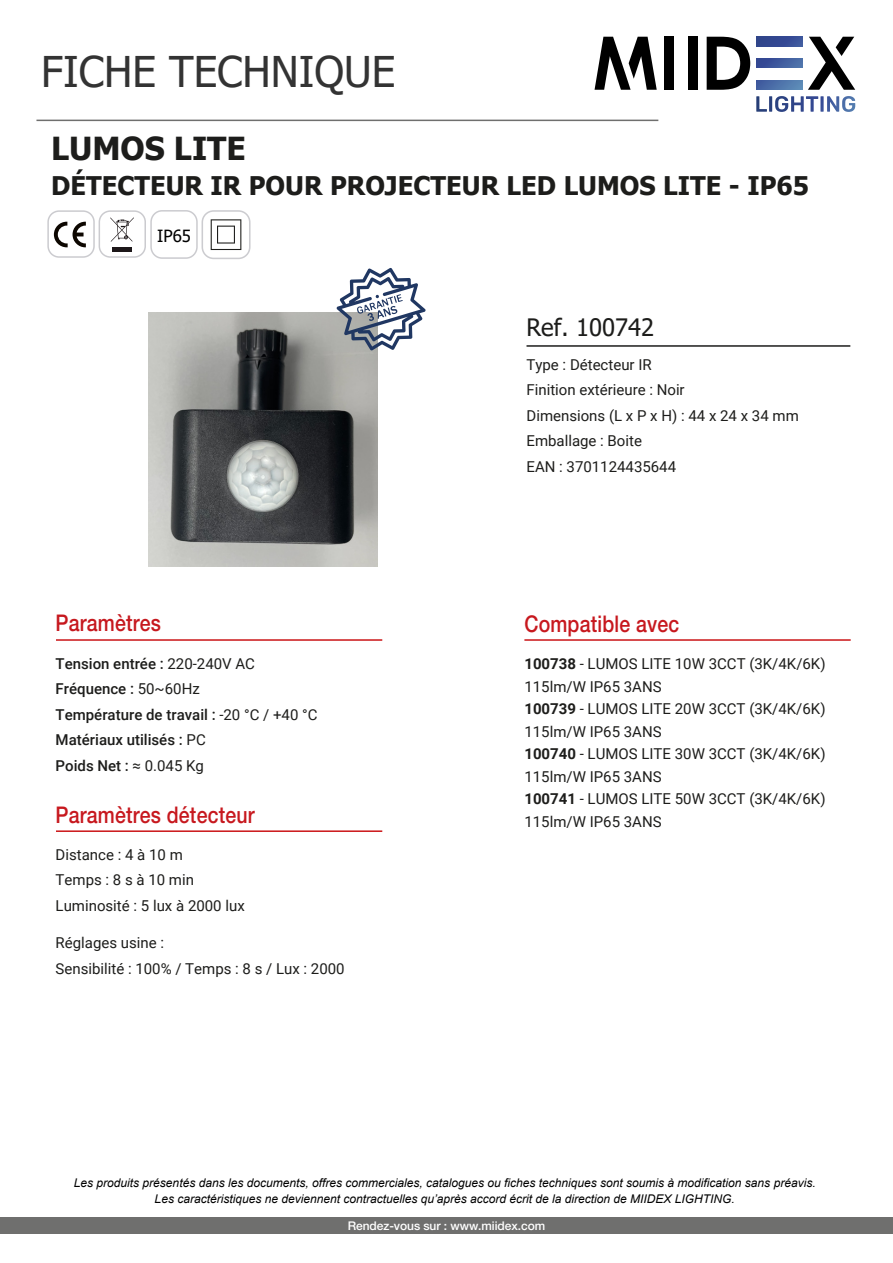
<style>
.page{position:relative;width:893px;height:1263px;background:#fff}
.page>*{position:absolute;margin:0;border:0;box-sizing:border-box;transform-origin:0 0}
.t1{font:42.3px "Tahoma";color:#333}
.t2{font:700 31.65px "Tahoma";color:#1d1d1b}
.t3{font:700 25.65px "Tahoma";color:#1d1d1b}
.t4{font:24px "Tahoma";color:#1d1d1b}
.t5{font:500 22.95px "Helvetica Neue LT Std";letter-spacing:.01em;color:#c7181e;scale:.85 1}
.t6{font:500 22.95px "Helvetica Neue LT Std";letter-spacing:.01em;color:#c6181e;scale:.85 1}
.t7{font:16.8px "Tahoma";color:#010000}
.t8{font:15px/25.5px "Roboto";color:#1d1d1b}
.t9{font:500 15px/25.5px "Roboto";color:#1d1d1b}
.t10{font:italic 12px "Arial";color:#000}
.t11{font:500 12px "Helvetica Neue LT Std";letter-spacing:-.005em;color:#fff}
.s1{font-weight:700}
.s2{font-weight:400}
.s3{font-size:15.15px}
.s4{font-weight:400;font-size:15.15px}
</style>
<div class="page">
<hr style="left:36px;top:120px;width:622px;height:1px;background:#6f6f6e">
<svg style="left:808px;top:37px;width:47px;height:53px"></svg>
<svg style="left:707px;top:37px;width:43px;height:53px"></svg>
<div style="left:688px;top:37px;width:9px;height:53px;background:#000"></div>
<div style="left:664px;top:37px;width:10px;height:53px;background:#000"></div>
<svg style="left:756px;top:96px;width:99px;height:16px"></svg>
<svg style="left:595px;top:37px;width:62px;height:53px"></svg>
<svg style="left:756px;top:37px;width:47px;height:9px"></svg>
<svg style="left:756px;top:58px;width:47px;height:10px"></svg>
<svg style="left:756px;top:80px;width:47px;height:10px"></svg>
<div style="left:47px;top:210px;width:48px;height:48px;border:1px solid #cbcbcf;border-radius:11px"></div>
<div style="left:99px;top:210px;width:47px;height:48px;border:1px solid #cbcbcf;border-radius:11px"></div>
<svg style="left:54px;top:222px;width:32px;height:25px"></svg>
<svg style="left:110px;top:217px;width:24px;height:25px"></svg>
<hr style="left:112px;top:247px;width:20px;height:4px;background:#1d1719">
<div style="left:150px;top:210px;width:48px;height:49px;border:1px solid #cbcbcf;border-radius:11px"></div>
<div style="left:0;top:1217px;width:893px;height:16px;background:#6f6f6e"></div>
<hr style="left:526px;top:345px;width:324px;height:2px;background:#1d1d1b">
<hr style="left:56px;top:639px;width:326px;height:2px;background:#ca1417">
<img style="left:148px;top:313px;width:229px;height:254px">
<div style="left:202px;top:210px;width:49px;height:49px;border:2px solid #ccccd0;border-radius:11px"></div>
<svg style="left:211px;top:219px;width:30px;height:31px"></svg>
<hr style="left:524px;top:639px;width:327px;height:2px;background:#cb1417">
<svg style="left:336px;top:268px;width:90px;height:83px"></svg>
<hr style="left:56px;top:830px;width:326px;height:2px;background:#cb1417">
<h1 class="t1" style="left:41px;top:43px;width:356px">FICHE TECHNIQUE</h1>
<h2 class="t2" style="left:51px;top:126px;width:196px">LUMOS LITE</h2>
<h3 class="t3" style="left:51px;top:167px;width:759px">DÉTECTEUR IR POUR PROJECTEUR LED LUMOS LITE - IP65</h3>
<p class="t7" style="left:157px;top:224px;width:35px">IP65</p>
<h3 class="t4" style="left:526px;top:311px;width:129px">Ref. 100742</h3>
<p class="t8" style="left:526px;top:351px;width:274px">Type : Détecteur IR<br>Finition extérieure : Noir<br>Dimensions (L x P x H) : 44 x 24 x 34 mm<br>Emballage : Boite<br>EAN : 3701124435644</p>
<h3 class="t6" style="left:56px;top:610px;width:125px">Paramètres</h3>
<h3 class="t5" style="left:524px;top:610px;width:184px">Compatible avec</h3>
<p class="t8" style="left:524px;top:652px;width:303px;line-height:22.5px"><span class="s1">100738</span> - LUMOS LITE 10W 3CCT (3K/4K/6K)<br>115lm/W IP65 3ANS<br><span class="s1">100739</span> - LUMOS LITE 20W 3CCT (3K/4K/6K)<br>115lm/W IP65 3ANS<br><span class="s1">100740</span> - LUMOS LITE 30W 3CCT (3K/4K/6K)<br>115lm/W IP65 3ANS<br><span class="s1">100741</span> - LUMOS LITE 50W 3CCT (3K/4K/6K)<br>115lm/W IP65 3ANS</p>
<p class="t8" style="left:56px;top:841px;width:191px">Distance : 4 à 10 m<br>Temps : 8 s à 10 min<br>Luminosité : 5 lux à 2000 lux</p>
<p class="t8" style="left:56px;top:929px;width:291px">Réglages usine :<br>Sensibilité : 100% / Temps : 8 s / Lux : 2000</p>
<p class="t9" style="left:56px;top:650px;width:263px">Tension entrée : <span class="s2">220-240V AC<br></span>Fréquence : <span class="s2">50~60Hz<br></span>Température de travail <span class="s3">:</span> <span class="s2">-20 °C / +40 °C<br></span>Matériaux utilisés : <span class="s2">PC<br></span>Poids Net : <span class="s4">≈</span> <span class="s2">0.045 Kg</span></p>
<h3 class="t5" style="left:56px;top:801px;width:236px">Paramètres détecteur</h3>
<p class="t10" style="left:74px;top:1175px;width:743px">Les produits présentés dans les documents, offres commerciales, catalogues ou fiches techniques sont soumis à modification sans préavis.</p>
<p class="t10" style="left:155px;top:1191px;width:582px">Les caractéristiques ne deviennent contractuelles qu’après accord écrit de la direction de MIIDEX LIGHTING.</p>
<p class="t11" style="left:348px;top:1218px;width:199px">Rendez-vous sur : www.miidex.com</p>
</div>
